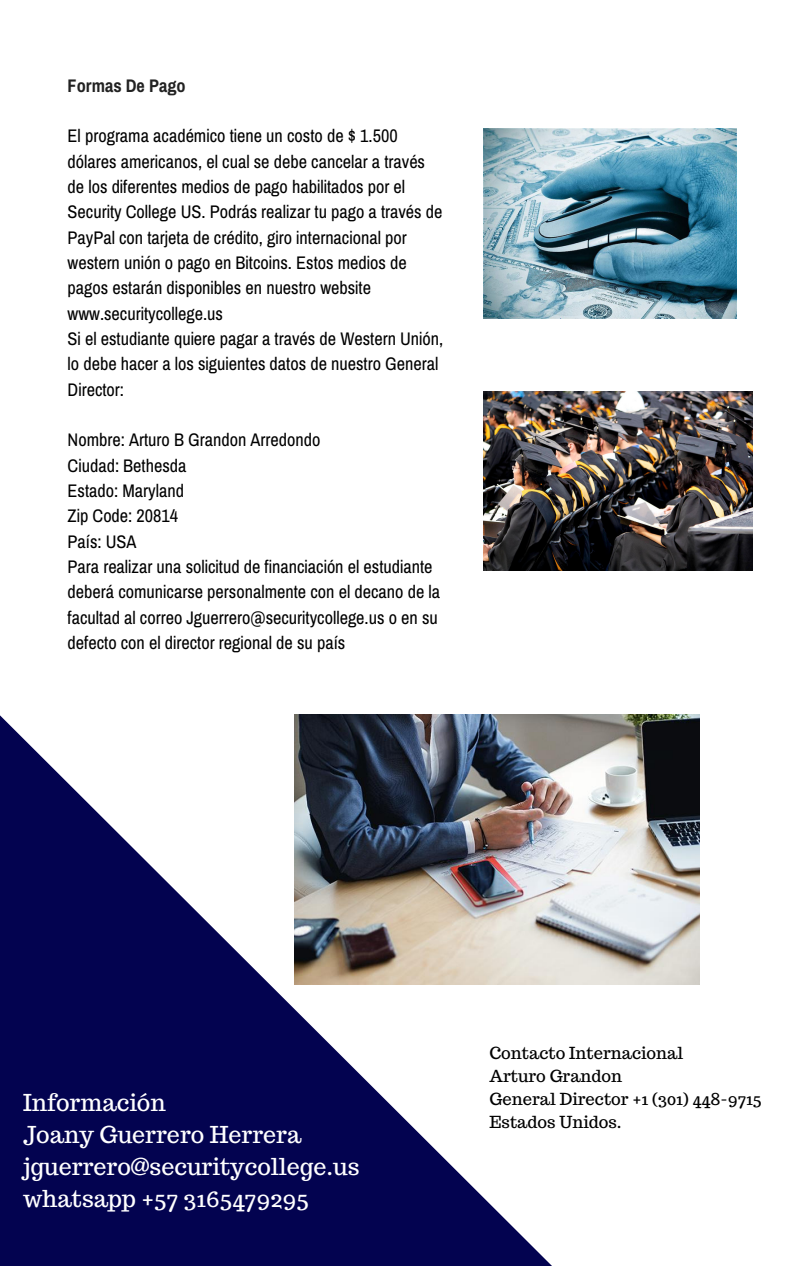
<style>
.page{position:relative;width:794px;height:1266px;background:#fff}
.page>*{position:absolute;margin:0;border:0;box-sizing:border-box;transform-origin:0 0}
.t1{font:23.25px/32.1px "Trocchi";color:#fff}
.t2{font:18.23px/25.3px "Archivo Narrow";color:#000}
.t3{font:700 18.23px "Archivo Narrow";color:#222}
.t4{font:16.58px/23.1px "Trocchi";color:#000}
</style>
<div class="page">
<img style="left:483px;top:129px;width:253px;height:189px">
<img style="left:483px;top:392px;width:268px;height:179px">
<svg style="left:0;top:715px;width:574px;height:551px;fill:#030350"></svg>
<img style="left:294px;top:714px;width:405px;height:270px">
<p class="t3" style="left:68px;top:75px;width:119px">Formas De Pago</p>
<p class="t2" style="left:68px;top:123px;width:377px">El programa académico tiene un costo de $ 1.500 dólares americanos, el cual se debe cancelar a través de los diferentes medios de pago habilitados por el Security College US. Podrás realizar tu pago a través de PayPal con tarjeta de crédito, giro internacional por western unión o pago en Bitcoins. Estos medios de pagos estarán disponibles en nuestro website www.securitycollege.us<br>Si el estudiante quiere pagar a través de Western Unión, lo debe hacer a los siguientes datos de nuestro General Director:</p>
<p class="t2" style="left:68px;top:427px;width:374px">Nombre: Arturo B Grandon Arredondo<br>Ciudad: Bethesda<br>Estado: Maryland<br>Zip Code: 20814<br>País: USA<br>Para realizar una solicitud de financiación el estudiante deberá comunicarse personalmente con el decano de la facultad al correo Jguerrero@securitycollege.us o en su defecto con el director regional de su país</p>
<p class="t1" style="left:23px;top:1086px;width:338px">Información<br>Joany Guerrero Herrera jguerrero@securitycollege.us whatsapp +57 3165479295</p>
<p class="t4" style="left:489px;top:1041px;width:273px">Contacto Internacional<br>Arturo Grandon<br>General Director +1 (301) 448-9715<br>Estados Unidos.</p>
</div>
